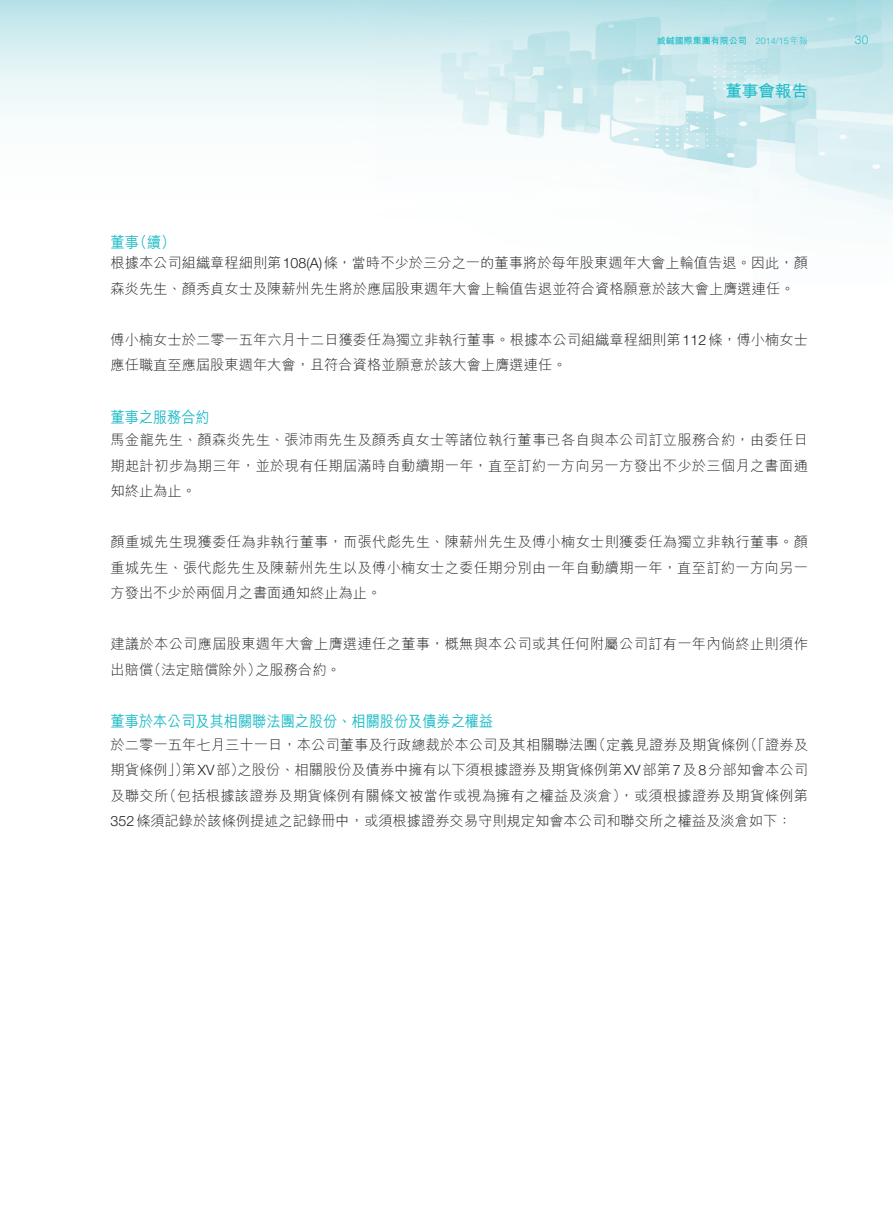
<style>
.page{position:relative;width:893px;height:1212px;background:#fff}
.page>*{position:absolute;margin:0;border:0;box-sizing:border-box;transform-origin:0 0}
.t1{font:16.5px "M Hei HK Bold B5 pc H";color:#21bdc9}
.t2{font:15.75px "M Hei HK Medium B5 pc H";color:#21bdc9;scale:.9 1}
.t3{font:14.25px/25.5px "M Hei HK Light B5 pc H";color:#231f20;text-align:justify}
.t4{font:14.25px/25.5px "M Hei HK Light B5 pc H";letter-spacing:.02em;color:#231f20}
.t5{font:300 12px "Helvetica Neue LT Std";color:#21bdc9}
.t6{font:9px "M Hei HK Bold B5 pc H";color:#21bdc9}
.s1{font-family:"Helvetica Neue LT Std";font-weight:300}
.s2{font-family:"M Hei HK Light B5 pc H"}
</style>
<div class="page">
<img style="left:0;top:0;width:893px;height:215px">
<img style="left:719px;top:75px;width:94px;height:30px">
<p class="t6" style="left:657px;top:37px;width:153px">威鋮國際集團有限公司 <span class="s1">2014/15</span><span class="s2">年報</span></p>
<p class="t5" style="left:855px;top:36px;width:15px">30</p>
<p class="t1" style="left:725px;top:85px;width:84px">董事會報告</p>
<p class="t2" style="left:111px;top:236px;width:74px">董事（續）</p>
<p class="t3" style="left:111px;top:252px;width:699px">根據本公司組織章程細則第<span class="s1">108(A)</span>條，當時不少於三分之一的董事將於每年股東週年大會上輪值告退。因此，顏森炎先生、顏秀貞女士及陳薪州先生將於應屆股東週年大會上輪值告退並符合資格願意於該大會上膺選連任。</p>
<p class="t3" style="left:111px;top:329px;width:699px">傅小楠女士於二零一五年六月十二日獲委任為獨立非執行董事。根據本公司組織章程細則第<span class="s1">112</span>條，傅小楠女士應任職直至應屆股東週年大會，且符合資格並願意於該大會上膺選連任。</p>
<p class="t2" style="left:111px;top:411px;width:112px">董事之服務合約</p>
<p class="t3" style="left:111px;top:429px;width:699px">馬金龍先生、顏森炎先生、張沛雨先生及顏秀貞女士等諸位執行董事已各自與本公司訂立服務合約，由委任日期起計初步為期三年，並於現有任期屆滿時自動續期一年，直至訂約一方向另一方發出不少於三個月之書面通知終止為止。</p>
<p class="t3" style="left:111px;top:531px;width:699px">顏重城先生現獲委任為非執行董事，而張代彪先生、陳薪州先生及傅小楠女士則獲委任為獨立非執行董事。顏重城先生、張代彪先生及陳薪州先生以及傅小楠女士之委任期分別由一年自動續期一年，直至訂約一方向另一方發出不少於兩個月之書面通知終止為止。</p>
<p class="t4" style="left:111px;top:633px;width:699px">建議於本公司應屆股東週年大會上膺選連任之董事，概無與本公司或其任何附屬公司訂有一年內倘終止則須作出賠償（法定賠償除外）之服務合約。</p>
<p class="t2" style="left:111px;top:715px;width:427px">董事於本公司及其相關聯法團之股份、相關股份及債券之權益</p>
<p class="t3" style="left:111px;top:734px;width:699px">於二零一五年七月三十一日，本公司董事及行政總裁於本公司及其相關聯法團（定義見證券及期貨條例（「證券及期貨條例」）第<span class="s1">XV</span>部）之股份、相關股份及債券中擁有以下須根據證券及期貨條例第<span class="s1">XV</span>部第<span class="s1">7</span>及<span class="s1">8</span>分部知會本公司及聯交所（包括根據該證券及期貨條例有關條文被當作或視為擁有之權益及淡倉），或須根據證券及期貨條例第<span class="s1">352</span>條須記錄於該條例提述之記錄冊中，或須根據證券交易守則規定知會本公司和聯交所之權益及淡倉如下：</p>
</div>
